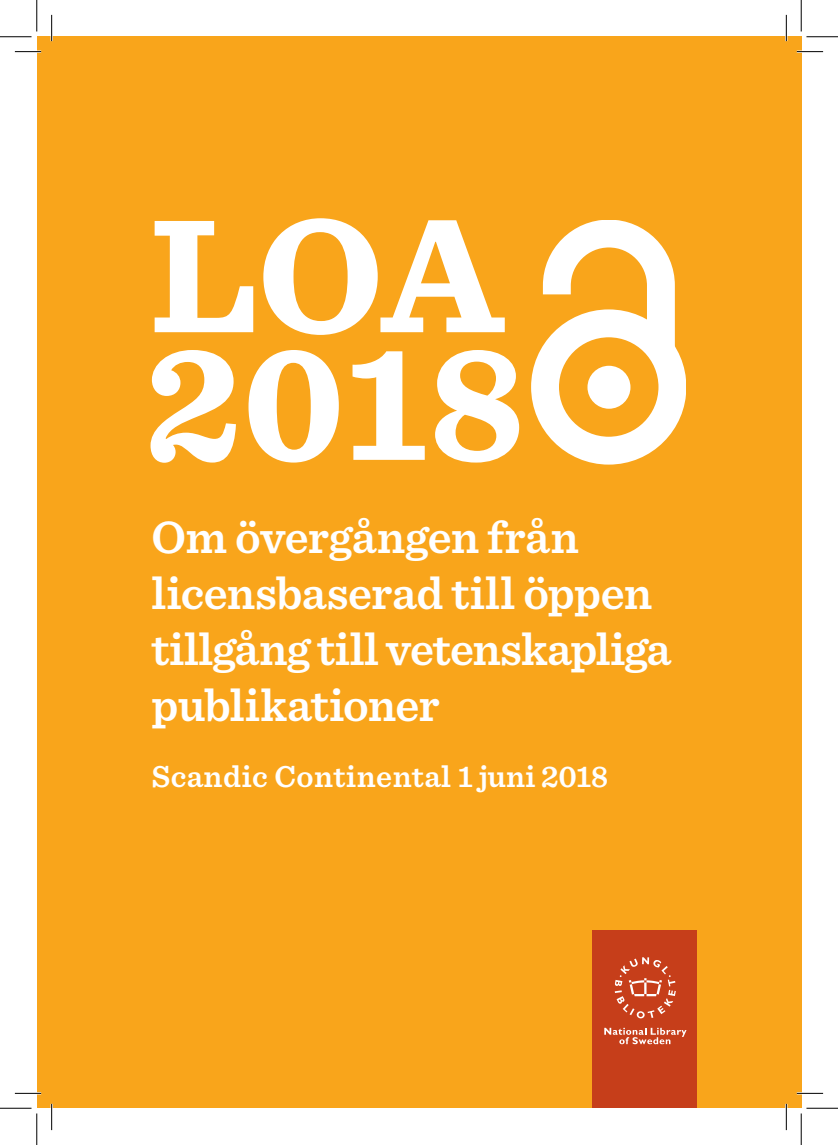
<style>
.page{position:relative;width:838px;height:1145px;background:#fff}
.page>*{position:absolute;margin:0;border:0;box-sizing:border-box;transform-origin:0 0}
.t1{font:700 169.05px/127.6px "Sentinel";color:#fff}
.omslagsrubrik_varier{font:600 47.25px/56px "Sentinel";letter-spacing:-.015em;color:#fff}
.omslagsrubrik_varier-2{font:600 31.5px "Sentinel";letter-spacing:.015em;color:#fff}
</style>
<div class="page">
<div style="left:37px;top:37px;width:764px;height:1071px;background:#f9a51b"></div>
<svg style="left:531px;top:220px;width:155px;height:158px"></svg>
<div style="left:531px;top:309px;width:155px;height:155px;border:28px solid #fff;border-radius:50%"></div>
<div style="left:587px;top:366px;width:43px;height:43px;background:#fff;border-radius:50%"></div>
<div style="left:592px;top:930px;width:105px;height:178px;background:#c63e1a"></div>
<svg style="left:604px;top:1028px;width:82px;height:16px"></svg>
<svg style="left:614px;top:957px;width:61px;height:62px"></svg>
<hr style="left:15px;top:51px;width:26px;height:2px;background:#fff">
<hr style="left:796px;top:51px;width:27px;height:2px;background:#fff">
<hr style="left:15px;top:1092px;width:26px;height:2px;background:#fff">
<hr style="left:796px;top:1092px;width:27px;height:2px;background:#fff">
<hr style="left:51px;top:15px;width:2px;height:26px;background:#fff">
<hr style="left:51px;top:1104px;width:2px;height:26px;background:#fff">
<hr style="left:785px;top:15px;width:2px;height:26px;background:#fff">
<hr style="left:785px;top:1104px;width:2px;height:26px;background:#fff">
<svg style="left:15px;top:51px;width:26px;height:1px"></svg>
<svg style="left:796px;top:51px;width:27px;height:1px"></svg>
<svg style="left:15px;top:1093px;width:26px;height:1px"></svg>
<svg style="left:796px;top:1093px;width:27px;height:1px"></svg>
<svg style="left:51px;top:15px;width:1px;height:26px"></svg>
<svg style="left:51px;top:1104px;width:1px;height:26px"></svg>
<svg style="left:786px;top:15px;width:1px;height:26px"></svg>
<svg style="left:786px;top:1104px;width:1px;height:26px"></svg>
<hr style="left:0;top:36px;width:32px;height:1px;background:#000">
<hr style="left:806px;top:36px;width:31px;height:1px;background:#000">
<hr style="left:0;top:1108px;width:32px;height:1px;background:#000">
<hr style="left:806px;top:1108px;width:31px;height:1px;background:#000">
<hr style="left:36px;top:0;width:1px;height:31px;background:#000">
<hr style="left:36px;top:1113px;width:1px;height:32px;background:#000">
<hr style="left:800px;top:0;width:1px;height:31px;background:#000">
<hr style="left:800px;top:1113px;width:1px;height:32px;background:#000">
<p class="t1" style="left:145px;top:204px;width:382px">LOA<br>2018</p>
<p class="omslagsrubrik_varier" style="left:151px;top:507px;width:521px">Om övergången från licensbaserad till öppen tillgång till vetenskapliga publikationer</p>
<p class="omslagsrubrik_varier-2" style="left:151px;top:753px;width:458px">Scandic Continental 1 juni 2018</p>
</div>
